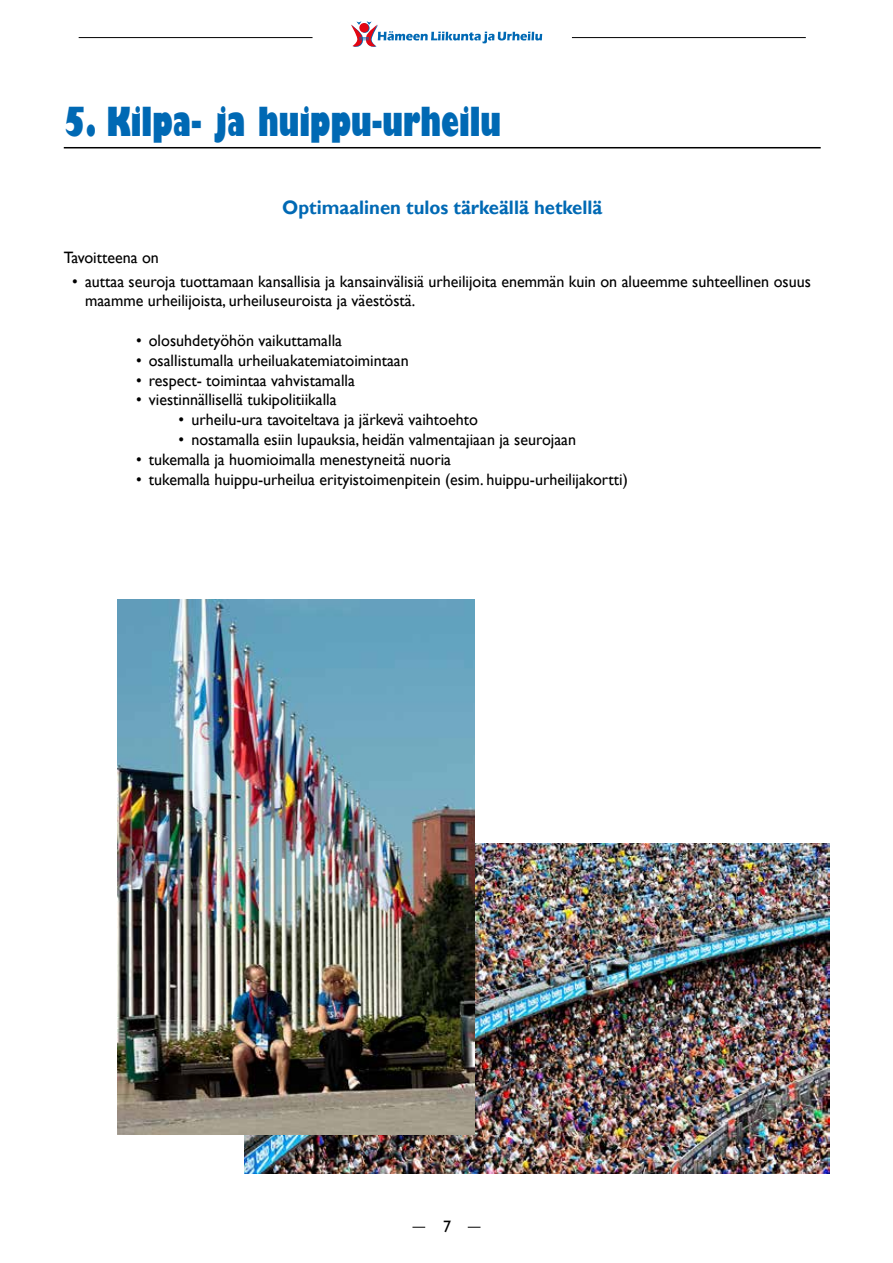
<style>
.page{position:relative;width:893px;height:1263px;background:#fff}
.page>*{position:absolute;margin:0;border:0;box-sizing:border-box;transform-origin:0 0}
.t1{font:800 condensed 39px "Gill Sans";color:#0069b4}
.t2{font:700 19.5px "Gill Sans";color:#0069b4;scale:.95 1}
.t3{font:16.5px/19.8px "Gill Sans";color:#000}
</style>
<div class="page">
<hr style="left:64px;top:147px;width:757px;height:1px;background:#000">
<img style="left:244px;top:844px;width:585px;height:330px">
<img style="left:118px;top:600px;width:356px;height:534px">
<svg style="left:412px;top:1227px;width:13px;height:1px"></svg>
<svg style="left:468px;top:1227px;width:12px;height:1px"></svg>
<svg style="left:351px;top:21px;width:191px;height:26px"></svg>
<hr style="left:79px;top:37px;width:234px;height:1px;background:#000">
<hr style="left:572px;top:37px;width:234px;height:1px;background:#000">
<h1 class="t1" style="left:64px;top:97px;width:439px">5. Kilpa- ja huippu-urheilu</h1>
<p class="t2" style="left:282px;top:196px;width:338px">Optimaalinen tulos tärkeällä hetkellä</p>
<p class="t3" style="left:64px;top:247px;width:97px">Tavoitteena on</p>
<p class="t3" style="left:85px;top:271px;width:727px;text-indent:-13px">• auttaa seuroja tuottamaan kansallisia ja kansainvälisiä urheilijoita enemmän kuin on alueemme suhteellinen osuus maamme urheilijoista, urheiluseuroista ja väestöstä.</p>
<p class="t3" style="left:136px;top:331px;width:207px">• olosuhdetyöhön vaikuttamalla</p>
<p class="t3" style="left:136px;top:351px;width:274px">• osallistumalla urheiluakatemiatoimintaan</p>
<p class="t3" style="left:136px;top:370px;width:220px">• respect- toimintaa vahvistamalla</p>
<p class="t3" style="left:136px;top:390px;width:202px">• viestinnällisellä tukipolitiikalla</p>
<p class="t3" style="left:179px;top:410px;width:301px">• urheilu-ura tavoiteltava ja järkevä vaihtoehto</p>
<p class="t3" style="left:179px;top:430px;width:399px">• nostamalla esiin lupauksia, heidän valmentajiaan ja seurojaan</p>
<p class="t3" style="left:136px;top:450px;width:317px">• tukemalla ja huomioimalla menestyneitä nuoria</p>
<p class="t3" style="left:136px;top:469px;width:493px">• tukemalla huippu-urheilua erityistoimenpitein (esim. huippu-urheilijakortti)</p>
<p class="t3" style="left:443px;top:1217px;width:10px">7</p>
</div>
